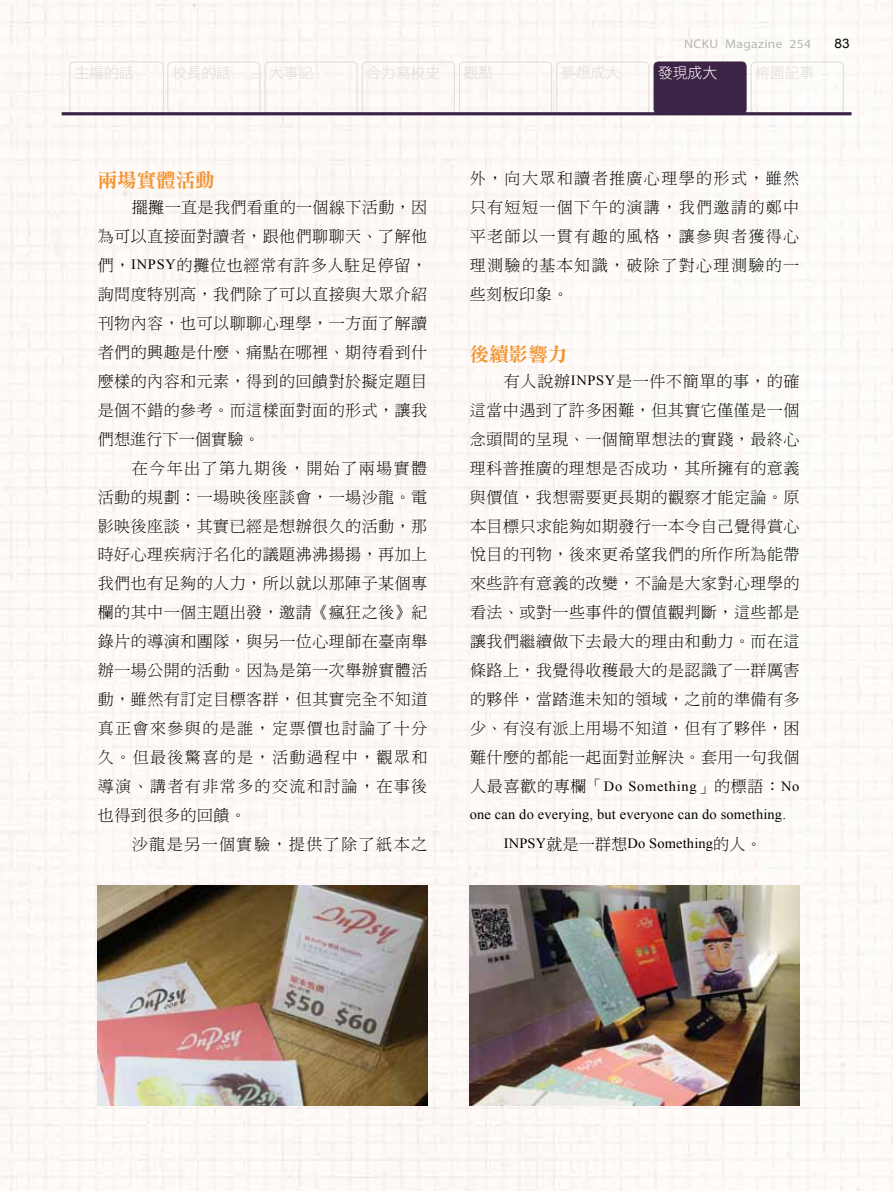
<style>
.page{position:relative;width:893px;height:1191px;background:#fef9f6}
.page>*{position:absolute;margin:0;border:0;box-sizing:border-box;transform-origin:0 0}
.t1{font:19.5px "DF Ming Std W9";color:#f29432}
.t2{font:16.05px/29px "DF Ming Std W3";letter-spacing:.045em;color:#000;text-align:justify}
.t3{font:16.05px "DF Ming Std W3";letter-spacing:.09em;color:#000}
.t4{font:15px "DF Li Hei Std W3";letter-spacing:-.01em;color:#dcdddd}
.t5{font:15px "DF Li Hei Std W3";color:#fff}
.t6{font:14.1px/29px "Times New Roman";letter-spacing:.01em;color:#000}
.t7{font:13.05px "Arial";color:#000}
.t8{font:12.6px "Myriad Pro";letter-spacing:.03em;color:#b5b6b6;scale:1.08 1}
.s1{font-family:"Times New Roman";font-size:14.1px}
.s2{font-family:"DF Ming Std W3";font-size:16.05px}
</style>
<div class="page">
<img style="left:470px;top:885px;width:329px;height:221px">
<img style="left:98px;top:885px;width:329px;height:221px">
<div style="left:168px;top:62px;width:92px;height:52px;border:1px solid #dcdddd;border-radius:4px"></div>
<div style="left:265px;top:62px;width:92px;height:52px;border:1px solid #dcdddd;border-radius:4px"></div>
<div style="left:362px;top:62px;width:93px;height:52px;border:1px solid #dcdddd;border-radius:4px"></div>
<div style="left:459px;top:62px;width:93px;height:52px;border:1px solid #dcdddd;border-radius:4px"></div>
<div style="left:557px;top:62px;width:92px;height:52px;border:1px solid #dcdddd;border-radius:4px"></div>
<div style="left:654px;top:62px;width:92px;height:52px;background:#3d2446;border-radius:4px"></div>
<div style="left:654px;top:62px;width:92px;height:52px;border:1px solid #3d2446;border-radius:4px"></div>
<div style="left:751px;top:62px;width:92px;height:52px;border:1px solid #dcdddd;border-radius:4px"></div>
<div style="left:70px;top:62px;width:94px;height:52px;border:1px solid #dcdddd;border-radius:4px"></div>
<hr style="left:62px;top:112px;width:789px;height:3px;background:#3d2446">
<p class="t8" style="left:684px;top:36px;width:119px">NCKU Magazine 254</p>
<p class="t7" style="left:834px;top:35px;width:17px">83</p>
<p class="t4" style="left:74px;top:64px;width:61px">主編的話</p>
<p class="t4" style="left:172px;top:64px;width:61px">校長的話</p>
<p class="t4" style="left:269px;top:64px;width:46px">大事記</p>
<p class="t4" style="left:366px;top:64px;width:76px">合力寫校史</p>
<p class="t4" style="left:463px;top:64px;width:31px">觀點</p>
<p class="t4" style="left:561px;top:64px;width:61px">夢想成大</p>
<p class="t5" style="left:658px;top:64px;width:61px">發現成大</p>
<p class="t4" style="left:755px;top:64px;width:61px">榕園記事</p>
<p class="t1" style="left:98px;top:169px;width:118px">兩場實體活動</p>
<p class="t2" style="left:98px;top:192px;width:331px;text-indent:34px">擺攤一直是我們看重的一個線下活動，因為可以直接面對讀者，跟他們聊聊天、了解他們，<span class="s1">INPSY</span>的攤位也經常有許多人駐足停留，詢問度特別高，我們除了可以直接與大眾介紹刊物內容，也可以聊聊心理學，一方面了解讀者們的興趣是什麼、痛點在哪裡、期待看到什麼樣的內容和元素，得到的回饋對於擬定題目是個不錯的參考。而這樣面對面的形式，讓我們想進行下一個實驗。</p>
<p class="t2" style="left:98px;top:453px;width:331px;text-indent:34px">在今年出了第九期後，開始了兩場實體活動的規劃：一場映後座談會，一場沙龍。電影映後座談，其實已經是想辦很久的活動，那時好心理疾病汙名化的議題沸沸揚揚，再加上我們也有足夠的人力，所以就以那陣子某個專欄的其中一個主題出發，邀請《瘋狂之後》紀錄片的導演和團隊，與另一位心理師在臺南舉辦一場公開的活動。因為是第一次舉辦實體活動，雖然有訂定目標客群，但其實完全不知道真正會來參與的是誰，定票價也討論了十分久。但最後驚喜的是，活動過程中，觀眾和導演、講者有非常多的交流和討論，在事後也得到很多的回饋。</p>
<p class="t3" style="left:132px;top:835px;width:297px">沙龍是另一個實驗，提供了除了紙本之</p>
<p class="t2" style="left:470px;top:163px;width:331px">外，向大眾和讀者推廣心理學的形式，雖然只有短短一個下午的演講，我們邀請的鄭中平老師以一貫有趣的風格，讓參與者獲得心理測驗的基本知識，破除了對心理測驗的一些刻板印象。</p>
<p class="t1" style="left:470px;top:343px;width:99px">後續影響力</p>
<p class="t2" style="left:470px;top:366px;width:331px;text-indent:34px">有人說辦<span class="s1">INPSY</span>是一件不簡單的事，的確這當中遇到了許多困難，但其實它僅僅是一個念頭間的呈現、一個簡單想法的實踐，最終心理科普推廣的理想是否成功，其所擁有的意義與價值，我想需要更長期的觀察才能定論。原本目標只求能夠如期發行一本令自己覺得賞心悅目的刊物，後來更希望我們的所作所為能帶來些許有意義的改變，不論是大家對心理學的看法、或對一些事件的價值觀判斷，這些都是讓我們繼續做下去最大的理由和動力。而在這條路上，我覺得收穫最大的是認識了一群厲害的夥伴，當踏進未知的領域，之前的準備有多少、有沒有派上用場不知道，但有了夥伴，困難什麼的都能一起面對並解決。套用一句我個人最喜歡的專欄「<span class="s1">Do Something</span>」的標語：<span class="s1">No</span></p>
<p class="t6" style="left:504px;top:800px;width:284px;text-indent:-34px">one can do everying, but everyone can do something.<br>INPSY<span class="s2">就是一群想</span>Do Something<span class="s2">的人。</span></p>
</div>
